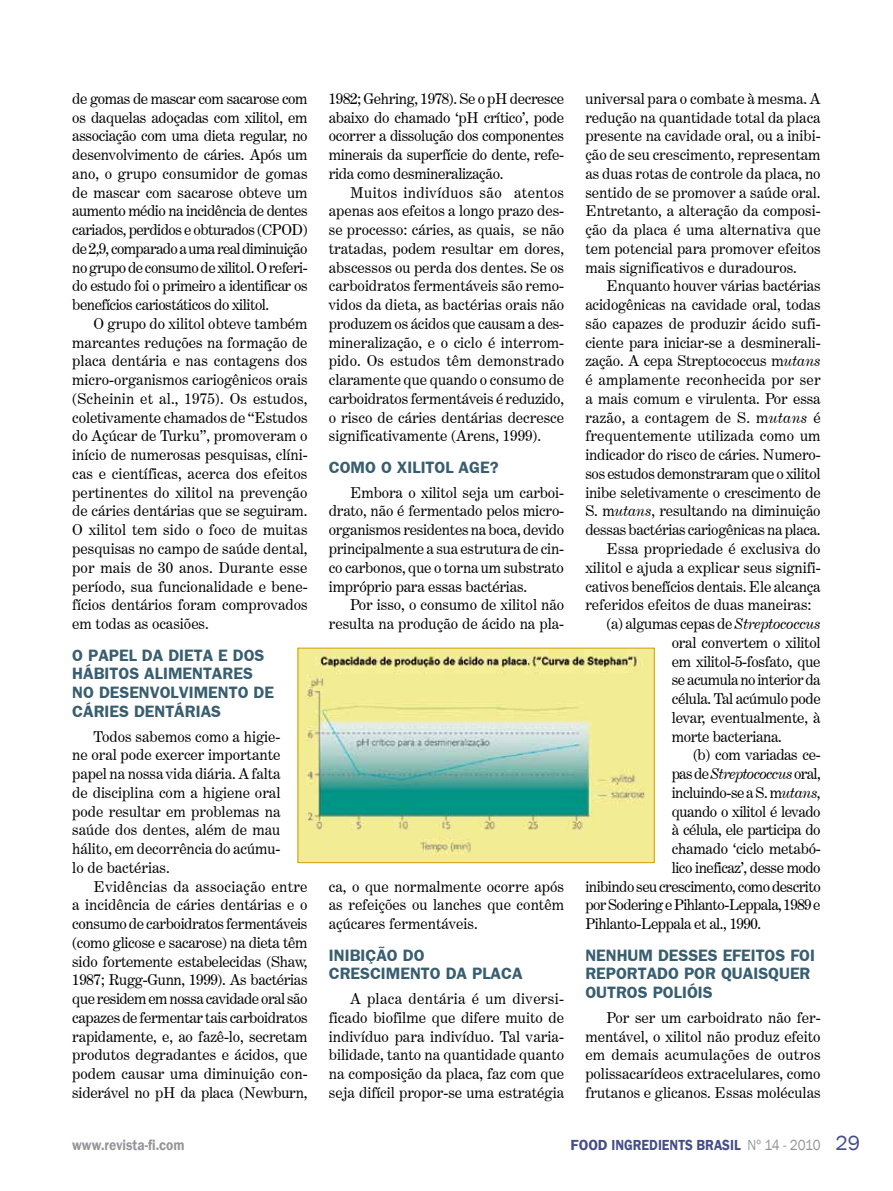
<style>
.page{position:relative;width:893px;height:1191px;background:#fff}
.page>*{position:absolute;margin:0;border:0;box-sizing:border-box;transform-origin:0 0}
.t1{font:700 16.5px/18.8px "Frankfurt Gothic";color:#385e6f}
.t2{font:15px/18.8px "Century Expanded BT";letter-spacing:-.01em;color:#000;text-align:justify}
.t3{font:15px "Century Expanded BT";letter-spacing:-.03em;color:#000}
.t4{font:15px "Century Expanded BT";letter-spacing:.01em;color:#000}
.t5{font:15px "Century Expanded BT";letter-spacing:-.035em;color:#000}
.t6{font:600 15px "Franklin Gothic";color:#464d87}
.t7{font:15px "Century Expanded BT";letter-spacing:.015em;color:#000}
.t8{font:italic 15px "Century Expanded BT";letter-spacing:-.04em;color:#000}
.t9{font:600 15px "Franklin Gothic";color:#939598;scale:.9 1}
.s1{font-style:italic}
.s2{font-style:normal}
.s3{font-weight:400;color:#939598}
.s4{font-weight:400;font-size:21px}
</style>
<div class="page">
<img style="left:299px;top:649px;width:354px;height:212px">
<div style="left:297px;top:647px;width:358px;height:216px;border:1px solid #d5a10f"></div>
<p class="t2" style="left:72px;top:89px;width:237px">de gomas de mascar com sacarose com os daquelas adoçadas com xilitol, em associação com uma dieta regular, no desenvolvimento de cáries. Após um ano, o grupo consumidor de gomas de mascar com sacarose obteve um aumento médio na incidência de dentes cariados, perdidos e obturados (CPOD) de 2,9, comparado a uma real diminuição no grupo de consumo de xilitol. O referi&shy;do estudo foi o primeiro a identificar os benefícios cariostáticos do xilitol.</p>
<p class="t2" style="left:72px;top:314px;width:237px;text-indent:21px">O grupo do xilitol obteve também marcantes reduções na formação de placa dentária e nas contagens dos micro-organismos cariogênicos orais (Scheinin et al., 1975). Os estudos, coletivamente chamados de “Estudos do Açúcar de Turku”, promoveram o início de numerosas pesquisas, clíni&shy;cas e científicas, acerca dos efeitos pertinentes do xilitol na prevenção de cáries dentárias que se seguiram.<br>O xilitol tem sido o foco de muitas pesquisas no campo de saúde dental, por mais de 30 anos. Durante esse período, sua funcionalidade e bene&shy;fícios dentários foram comprovados em todas as ocasiões.</p>
<p class="t1" style="left:72px;top:645px;width:203px">O PAPEL DA DIETA E DOS<br>HÁBITOS ALI MENTARES<br>NO DESENVOLVIMENTO DE<br>CÁRIES DENTÁRIAS</p>
<p class="t2" style="left:72px;top:726px;width:210px;text-indent:21px">Todos sabemos como a higie&shy;ne oral pode exercer importante papel na nossa vida diária. A falta de disciplina com a higiene oral pode resultar em problemas na saúde dos dentes, além de mau hálito, em decorrência do acúmu&shy;lo de bactérias.</p>
<p class="t2" style="left:72px;top:876px;width:237px;text-indent:21px">Evidências da associação entre a incidência de cáries dentárias e o consumo de carboidratos fermentáveis (como glicose e sacarose) na dieta têm sido fortemente estabelecidas (Shaw, 1987; Rugg-Gunn, 1999). As bactérias que residem em nossa cavidade oral são capazes de fermentar tais carboidratos rapidamente, e, ao fazê-lo, secretam produtos degradantes e ácidos, que podem causar uma diminuição con&shy;siderável no pH da placa (Newburn,</p>
<p class="t2" style="left:329px;top:89px;width:237px">1982; Gehring, 1978). Se o pH decresce abaixo do chamado ‘pH crítico’, pode ocorrer a dissolução dos componentes minerais da superfície do dente, refe&shy;rida como desmineralização.</p>
<p class="t2" style="left:329px;top:183px;width:237px;text-indent:21px">Muitos indivíduos são atentos apenas aos efeitos a longo prazo des&shy;se processo: cáries, as quais, se não tratadas, podem resultar em dores, abscessos ou perda dos dentes. Se os carboidratos fermentáveis são remo&shy;vidos da dieta, as bactérias orais não produzem os ácidos que causam a des&shy;mineralização, e o ciclo é interrom&shy;pido. Os estudos têm demonstrado claramente que quando o consumo de carboidratos fermentáveis é reduzido, o risco de cáries dentárias decresce significativamente (Arens, 1999).</p>
<p class="t1" style="left:329px;top:457px;width:78px">COMOOXILITOL</p>
<p class="t1" style="left:459px;top:457px;width:41px">AGE?</p>
<p class="t2" style="left:329px;top:483px;width:237px;text-indent:21px">Embora o xilitol seja um carboi&shy;drato, não é fermentado pelos micro&shy;organismos residentes na boca, devido principalmente a sua estrutura de cin&shy;co carbonos, que o torna um substrato impróprio para essas bactérias.</p>
<p class="t2" style="left:329px;top:595px;width:237px;text-align:right">Por isso, o consumo de xilitol não resulta na produção de ácido na pla-</p>
<p class="t2" style="left:329px;top:876px;width:237px">ca, o que normalmente ocorre após as refeições ou lanches que contêm açúcares fermentáveis.</p>
<p class="t1" style="left:329px;top:945px;width:195px">INIBIÇÃO DO<br>CRESCIMENTO DA PLACA</p>
<p class="t2" style="left:329px;top:989px;width:237px;text-indent:21px">A placa dentária é um diversi&shy;ficado biofilme que difere muito de indivíduo para indivíduo. Tal varia&shy;bilidade, tanto na quantidade quanto na composição da placa, faz com que seja difícil propor-se uma estratégia</p>
<p class="t2" style="left:585px;top:89px;width:237px">universal para o combate à mesma. A redução na quantidade total da placa presente na cavidade oral, ou a inibi&shy;ção de seu crescimento, representam as duas rotas de controle da placa, no sentido de se promover a saúde oral.<br>Entretanto, a alteração da composi&shy;ção da placa é uma alternativa que tem potencial para promover efeitos mais significativos e duradouros.</p>
<p class="t2" style="left:607px;top:276px;width:216px">Enquanto houver várias bactérias</p>
<p class="t2" style="left:585px;top:295px;width:237px">acidogênicas na cavidade oral, todas</p>
<p class="t2" style="left:585px;top:314px;width:237px">são capazes de produzir ácido sufi-</p>
<p class="t2" style="left:585px;top:333px;width:237px">ciente para iniciar-se a desminerali-</p>
<p class="t2" style="left:585px;top:351px;width:237px">zação. A cepa Streptococcus m<span class="s1">utans</span></p>
<p class="t4" style="left:585px;top:371px;width:237px">é amplamente reconhecida por ser</p>
<p class="t2" style="left:585px;top:389px;width:237px">a mais comum e virulenta. Por essa</p>
<p class="t7" style="left:585px;top:408px;width:237px">razão, a contagem de S. m<span class="s1">utans</span> é</p>
<p class="t4" style="left:585px;top:427px;width:237px">frequentemente utilizada como um</p>
<p class="t2" style="left:585px;top:445px;width:237px">indicador do risco de cáries. Numero-</p>
<p class="t2" style="left:585px;top:464px;width:237px">sos estudos demonstraram que o xilitol</p>
<p class="t2" style="left:585px;top:483px;width:237px">inibe seletivamente o crescimento de</p>
<p class="t2" style="left:585px;top:501px;width:237px">S. m<span class="s1">utans</span>, resultando na diminuição</p>
<p class="t2" style="left:585px;top:520px;width:237px">dessas bactérias cariogênicas na placa.</p>
<p class="t2" style="left:607px;top:539px;width:216px">Essa propriedade é exclusiva do</p>
<p class="t2" style="left:585px;top:558px;width:237px">xilitol e ajuda a explicar seus signifi-</p>
<p class="t2" style="left:585px;top:576px;width:237px">cativos benefícios dentais. Ele alcança</p>
<p class="t2" style="left:585px;top:595px;width:228px">referidos efeitos de duas maneiras:</p>
<p class="t2" style="left:607px;top:614px;width:216px">(a) algumas cepas de <span class="s1">Streptococcus</span></p>
<p class="t2" style="left:672px;top:633px;width:150px">oral convertem o xilitol</p>
<p class="t2" style="left:672px;top:651px;width:150px">em xilitol-5-fosfato, que</p>
<p class="t3" style="left:672px;top:671px;width:150px">se acumula no interior da</p>
<p class="t2" style="left:672px;top:689px;width:150px">célula. Tal acúmulo pode</p>
<p class="t2" style="left:672px;top:708px;width:150px">levar, eventualmente, à</p>
<p class="t2" style="left:672px;top:726px;width:112px">morte bacteriana.</p>
<p class="t2" style="left:693px;top:745px;width:129px">(b) com variadas ce-</p>
<p class="t8" style="left:672px;top:764px;width:150px"><span class="s2">pas de</span> Streptococcus <span class="s2">oral,</span></p>
<p class="t3" style="left:672px;top:783px;width:150px">incluindo-se a S. m<span class="s1">utans</span>,</p>
<p class="t3" style="left:672px;top:802px;width:150px">quando o xilitol é levado</p>
<p class="t3" style="left:672px;top:821px;width:150px">à célula, ele participa do</p>
<p class="t2" style="left:672px;top:839px;width:150px">chamado ‘ciclo metabó-</p>
<p class="t3" style="left:672px;top:858px;width:150px">lico ineficaz’, desse modo</p>
<p class="t3" style="left:585px;top:877px;width:237px">inibindo seu crescimento, como descrito</p>
<p class="t5" style="left:585px;top:896px;width:237px">por Sodering e Pihlanto-Leppala, 1989 e</p>
<p class="t3" style="left:585px;top:914px;width:177px">Pihlanto-Leppala et al., 1990.</p>
<p class="t1" style="left:585px;top:945px;width:227px">NENHUM DESSES EFEITOS FOI<br>REPORTADO POR QUAISQUER<br>OUTROS POLI ÓIS</p>
<p class="t2" style="left:585px;top:1008px;width:237px;text-indent:21px">Por ser um carboidrato não fer&shy;mentável, o xilitol não produz efeito em demais acumulações de outros polissacarídeos extracelulares, como frutanos e glicanos. Essas moléculas</p>
<p class="t9" style="left:72px;top:1135px;width:126px">www.revista-fi.com</p>
<p class="t6" style="left:571px;top:1135px;width:291px">FOOD INGREDIENTS BRASIL <span class="s3">Nº 14 - 2010</span> <span class="s4">29</span></p>
</div>
